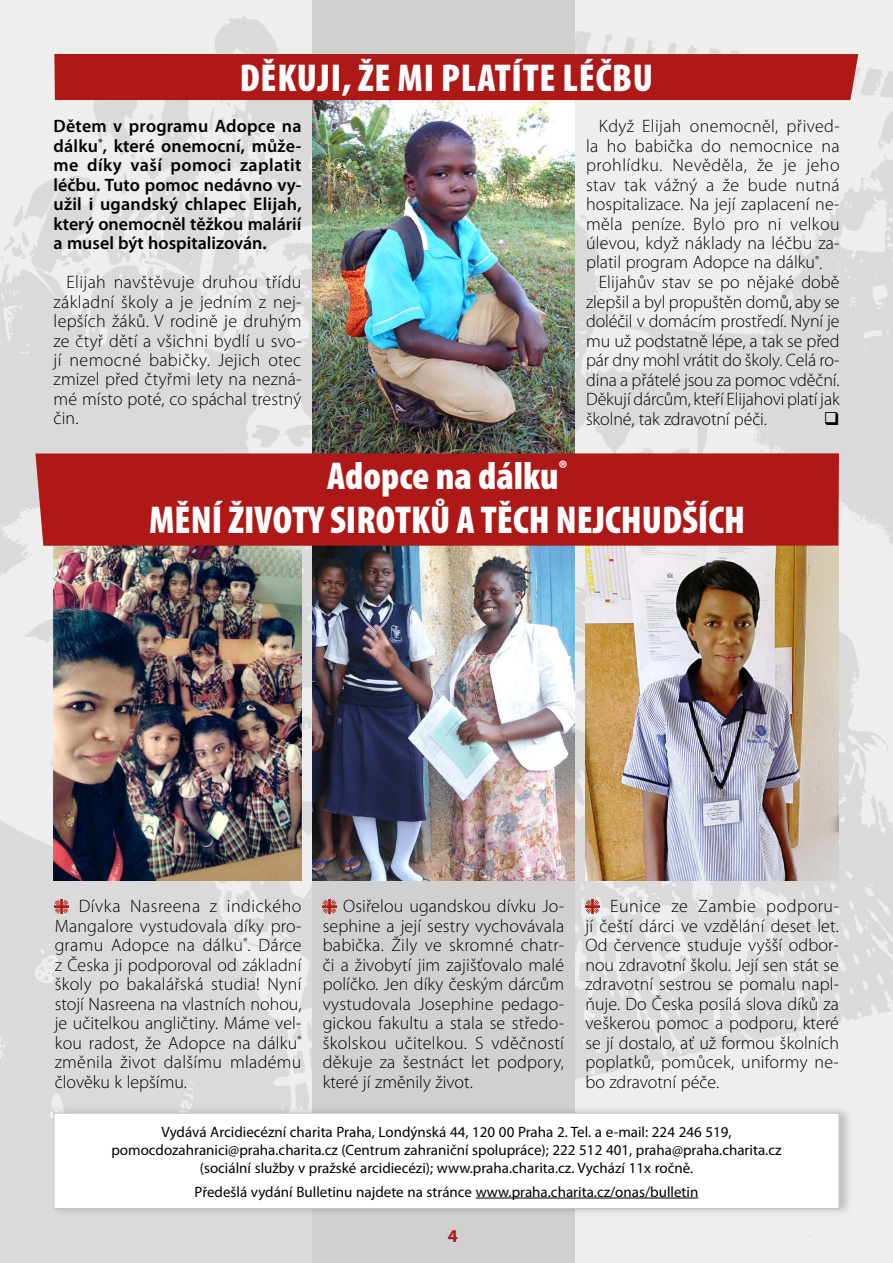
<style>
.page{position:relative;width:893px;height:1263px;background:#fff}
.page>*{position:absolute;margin:0;border:0;box-sizing:border-box;transform-origin:0 0}
.t1{font:900 condensed 39px/43.8px "Myriad Pro";color:#fff;text-align:center}
.t2{font:900 condensed 39px "Myriad Pro";letter-spacing:.02em;color:#fff}
.t3{font:300 18px/19.5px "Myriad Pro";letter-spacing:.005em;color:#000;text-align:justify}
.t4{font:600 18px/19.5px "Myriad Pro";color:#000;text-align:justify}
.t5{font:300 18px "Myriad Pro";letter-spacing:.025em;color:#000}
.t6{font:700 18px "Myriad Pro";color:#ae1917}
.t7{font:15px/18px "Myriad Pro";color:#000;text-align:center}
</style>
<div class="page">
<img style="left:0;top:0;width:893px;height:1262px">
<div style="left:312px;top:0;width:263px;height:1262px;background:#d0d0d0"></div>
<div style="left:51px;top:1105px;width:803px;height:113px;background:#000;opacity:.2"></div>
<div style="left:54px;top:1113px;width:785px;height:95px;background:#fff"></div>
<hr style="left:476px;top:1197px;width:222px;height:1px;background:#000">
<div style="left:54px;top:1113px;width:785px;height:96px;border:1px solid #c6c6c6"></div>
<img style="left:312px;top:100px;width:263px;height:353px">
<img style="left:55px;top:899px;width:14px;height:14px">
<img style="left:323px;top:899px;width:14px;height:14px">
<img style="left:585px;top:899px;width:15px;height:14px">
<div style="left:54px;top:54px;width:804px;height:46px;background:#ae1917"></div>
<img style="left:54px;top:546px;width:248px;height:334px">
<img style="left:312px;top:546px;width:263px;height:334px">
<img style="left:585px;top:546px;width:254px;height:334px">
<div style="left:35px;top:453px;width:804px;height:93px;background:#ae1917"></div>
<svg style="left:825px;top:411px;width:13px;height:14px"></svg>
<h1 class="t2" style="left:240px;top:53px;width:411px">DĚKUJI, ŽE MI PLATÍTE LÉČBU</h1>
<p class="t4" style="left:54px;top:116px;width:249px">Dětem v programu Adopce na dálku<sup>®</sup>, které onemocní, může&shy;me díky vaší pomoci zaplatit léčbu. Tuto pomoc nedávno vy&shy;užil i ugandský chlapec Elijah, který onemocněl těžkou malárií a musel být hospitalizován.</p>
<p class="t3" style="left:54px;top:272px;width:249px;text-indent:13px">Elijah navštěvuje druhou třídu základní školy a je jedním z nej&shy;lepších žáků. V rodině je druhým ze čtyř dětí a všichni bydlí u svo&shy;jí nemocné babičky. Jejich otec zmizel před čtyřmi lety na nezná&shy;mé místo poté, co spáchal trestný čin.</p>
<p class="t3" style="left:599px;top:116px;width:242px">Když Elijah onemocněl, přived-</p>
<p class="t3" style="left:586px;top:136px;width:255px">la ho babička do nemocnice na</p>
<p class="t5" style="left:586px;top:154px;width:255px">prohlídku. Nevěděla, že je jeho</p>
<p class="t3" style="left:586px;top:175px;width:255px">stav tak vážný a že bude nutná</p>
<p class="t3" style="left:586px;top:194px;width:255px">hospitalizace. Na její zaplacení ne-</p>
<p class="t3" style="left:586px;top:214px;width:255px">měla peníze. Bylo pro ni velkou</p>
<p class="t3" style="left:586px;top:233px;width:255px">úlevou, když náklady na léčbu za-</p>
<p class="t3" style="left:586px;top:253px;width:238px">platil program Adopce na dálku<sup>®</sup>.</p>
<p class="t3" style="left:599px;top:272px;width:242px">Elijahův stav se po nějaké době</p>
<p class="t3" style="left:586px;top:292px;width:255px">zlepšil a byl propuštěn domů, aby se</p>
<p class="t3" style="left:586px;top:311px;width:255px">doléčil v domácím prostředí. Nyní je</p>
<p class="t3" style="left:586px;top:331px;width:255px">mu už podstatně lépe, a tak se před</p>
<p class="t3" style="left:586px;top:350px;width:255px">pár dny mohl vrátit do školy. Celá ro-</p>
<p class="t3" style="left:586px;top:370px;width:255px">dina a přátelé jsou za pomoc vděční.</p>
<p class="t3" style="left:586px;top:389px;width:255px">Děkují dárcům, kteří Elijahovi platí jak</p>
<p class="t3" style="left:586px;top:409px;width:182px">školné, tak zdravotní péči.</p>
<h1 class="t1" style="left:149px;top:453px;width:597px">ADOPCE NA DÁLKU<sup>®<br></sup>MĚNÍ ŽIVOTY SIROTKŮ A TĚCH NEJCHUDŠÍCH</h1>
<p class="t3" style="left:55px;top:896px;width:248px;text-indent:24px">Dívka Nasreena z indického Mangalore vystudovala díky pro&shy;gramu Adopce na dálku<sup>®</sup>. Dárce z Česka ji podporoval od základní školy po bakalářská studia! Nyní stojí Nasreena na vlastních nohou, je učitelkou angličtiny. Máme vel&shy;kou radost, že Adopce na dálku<sup>® </sup>změnila život dalšímu mladému člověku k lepšímu.</p>
<p class="t3" style="left:323px;top:896px;width:243px;text-indent:20px">Osiřelou ugandskou dívku Jo&shy;sephine a její sestry vychovávala babička. Žily ve skromné chatr&shy;či a živobytí jim zajišťovalo malé políčko. Jen díky českým dárcům vystudovala Josephine pedago&shy;gickou fakultu a stala se středo&shy;školskou učitelkou. S vděčností děkuje za šestnáct let podpory, které jí změnily život.</p>
<p class="t3" style="left:585px;top:896px;width:255px;text-indent:25px">Eunice ze Zambie podporu&shy;jí čeští dárci ve vzdělání deset let.<br>Od července studuje vyšší odbor&shy;nou zdravotní školu. Její sen stát se zdravotní sestrou se pomalu napl&shy;ňuje. Do Česka posílá slova díků za veškerou pomoc a podporu, které se jí dostalo, ať už formou školních poplatků, pomůcek, uniformy ne&shy;bo zdravotní péče.</p>
<p class="t7" style="left:111px;top:1122px;width:672px">Vydává Arcidiecézní charita Praha, Londýnská 44, 120 00 Praha 2. Tel. a e-mail: 224 246 519, pomocdozahranici@praha.charita.cz (Centrum zahraniční spolupráce); 222 512 401, praha@praha.charita.cz (sociální služby v pražské arcidiecézi); www.praha.charita.cz. Vychází 11x ročně.</p>
<p class="t7" style="left:195px;top:1182px;width:505px">Předešlá vydání Bulletinu najdete na stránce www.praha.charita.cz/onas/bulletin</p>
<p class="t6" style="left:448px;top:1224px;width:11px">4</p>
</div>
